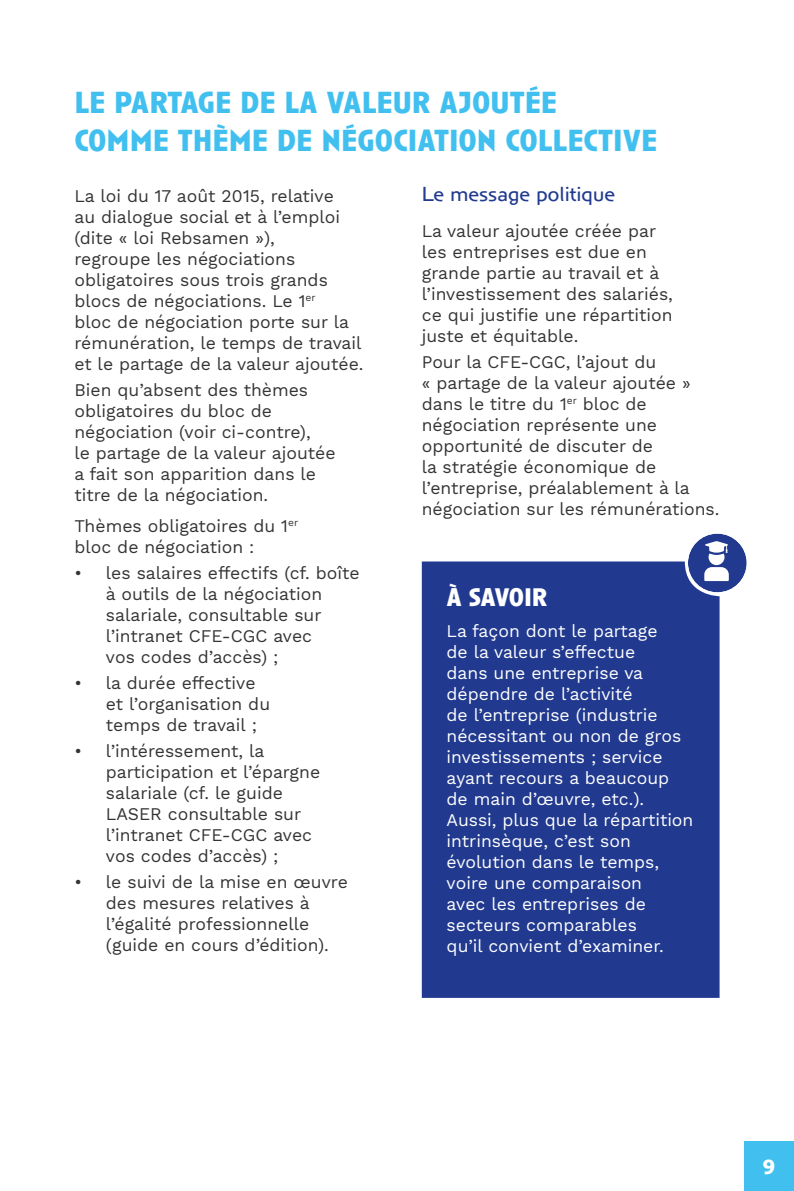
<style>
.page{position:relative;width:794px;height:1191px;background:#fff}
.page>*{position:absolute;margin:0;border:0;box-sizing:border-box;transform-origin:0 0}
.t1{font:700 31.5px/37.8px "Anisette Pro";color:#41c0f0}
.t2{font:700 26.25px "Anisette Pro";letter-spacing:-.025em;color:#fff}
.t3{font:21px "Anisette Pro Petite";color:#213a8f}
.t4{font:700 21px "Anisette Pro";color:#fff}
.t5{font:17.5px/21px "Work Sans";color:#353333}
.t6{font:17.5px/21px "Work Sans";color:#fff}
</style>
<div class="page">
<div style="left:744px;top:1141px;width:50px;height:50px;background:#41c0f0"></div>
<div style="left:422px;top:561px;width:297px;height:437px;background:#213a8f"></div>
<div style="left:688px;top:533px;width:58px;height:59px;background:#213a8f;border-radius:50%"></div>
<svg style="left:704px;top:541px;width:25px;height:40px"></svg>
<h1 class="t1" style="left:74px;top:82px;width:584px">LE PARTAGE DE LA VALEUR AJOUTÉE<br>COMME THÈME DE NÉGOCIATION COLLECTIVE</h1>
<p class="t5" style="left:74px;top:186px;width:290px">La loi du 17 août 2015, relative<br>au dialogue social et à l’emploi (dite « loi Rebsamen »),<br>regroupe les négociations obligatoires sous trois grands blocs de négociations. Le 1<sup>er<br></sup>bloc de négociation porte sur la rémunération, le temps de travail et le partage de la valeur ajoutée.</p>
<p class="t5" style="left:74px;top:380px;width:263px">Bien qu’absent des thèmes obligatoires du bloc de négociation (voir ci-contre),<br>le partage de la valeur ajoutée a fait son apparition dans le titre de la négociation.</p>
<p class="t5" style="left:74px;top:516px;width:225px">Thèmes obligatoires du 1<sup>er </sup>bloc de négociation :</p>
<p class="t5" style="left:106px;top:563px;width:255px;text-indent:-32px">• les salaires effectifs (cf. boîte à outils de la négociation salariale, consultable sur l’intranet CFE-CGC avec<br>vos codes d’accès) ;</p>
<p class="t5" style="left:106px;top:673px;width:166px;text-indent:-32px">• la durée effective et l’organisation du temps de travail ;</p>
<p class="t5" style="left:106px;top:741px;width:216px;text-indent:-32px">• l’intéressement, la participation et l’épargne salariale (cf. le guide<br>LASER consultable sur l’intranet CFE-CGC avec vos codes d’accès) ;</p>
<p class="t5" style="left:106px;top:872px;width:243px;text-indent:-32px">• le suivi de la mise en œuvre des mesures relatives à l’égalité professionnelle (guide en cours d’édition).</p>
<p class="t3" style="left:422px;top:180px;width:195px">Le message politique</p>
<p class="t5" style="left:422px;top:221px;width:253px">La valeur ajoutée créée par les entreprises est due en grande partie au travail et à l’investissement des salariés, ce qui justifie une répartition juste et équitable.</p>
<p class="t5" style="left:422px;top:352px;width:299px">Pour la CFE-CGC, l’ajout du<br>« partage de la valeur ajoutée » dans le titre du 1<sup>er</sup> bloc de négociation représente une opportunité de discuter de<br>la stratégie économique de l’entreprise, préalablement à la négociation sur les rémunérations.</p>
<h2 class="t2" style="left:446px;top:579px;width:102px">À SAVOIR</h2>
<p class="t6" style="left:446px;top:621px;width:248px">La façon dont le partage<br>de la valeur s’effectue<br>dans une entreprise va dépendre de l’activité<br>de l’entreprise (industrie nécessitant ou non de gros investissements ; service ayant recours a beaucoup de main d’œuvre, etc.).<br>Aussi, plus que la répartition intrinsèque, c’est son évolution dans le temps, voire une comparaison<br>avec les entreprises de secteurs comparables<br>qu’il convient d’examiner.</p>
<p class="t4" style="left:763px;top:1152px;width:13px">9</p>
</div>
